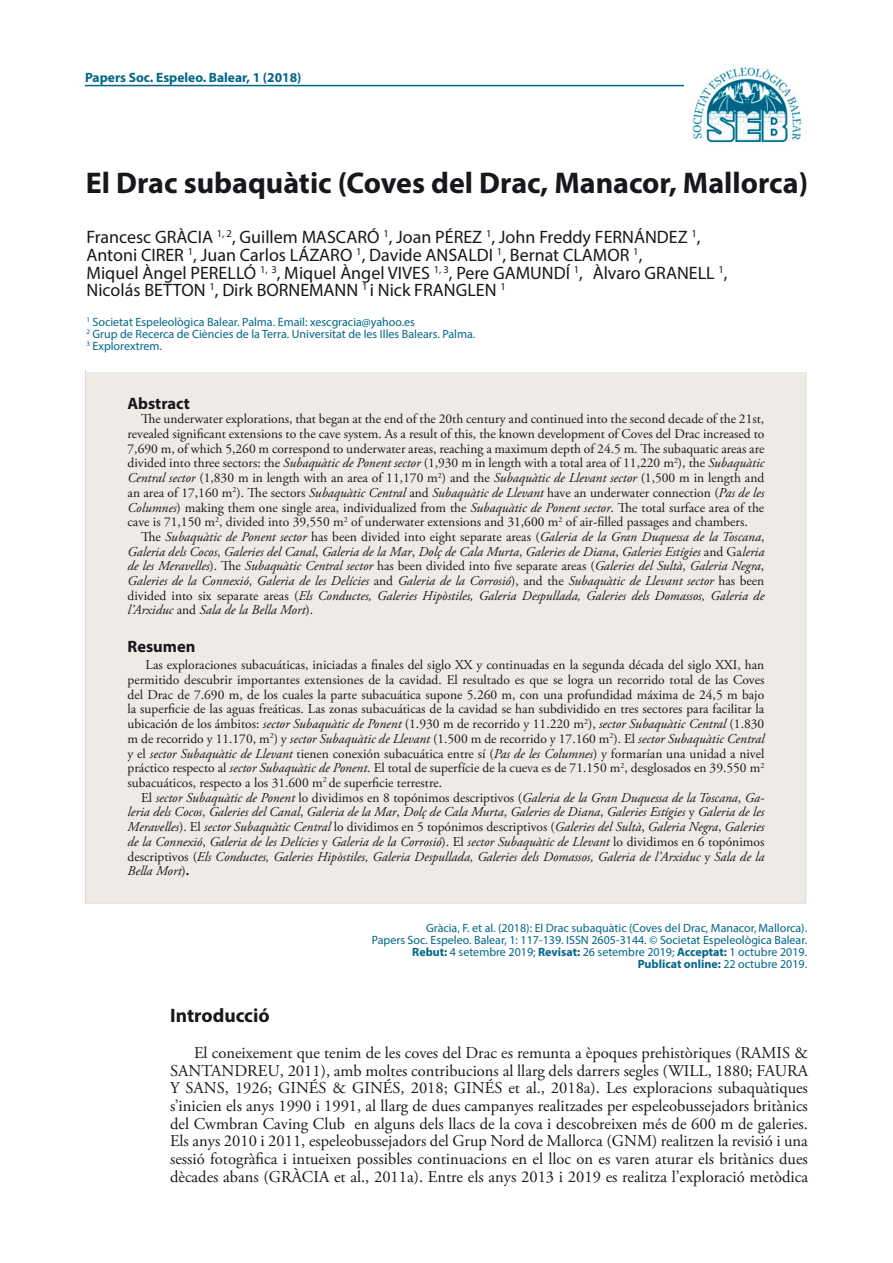
<style>
.page{position:relative;width:893px;height:1263px;background:#fff}
.page>*{position:absolute;margin:0;border:0;box-sizing:border-box;transform-origin:0 0}
.t1{font:700 30px "Myriad Pro";color:#1a171c}
.t2{font:700 19.5px "Myriad Pro";color:#1a171c}
.t3{font:18px/17.7px "Myriad Pro";color:#1a171c}
.t4{font:16.5px/17.7px "Adobe Garamond Pro";color:#1a171c;text-align:justify}
.t5{font:700 16.5px "Myriad Pro";color:#1a171c}
.t6{font:13.5px/14.7px "Adobe Garamond Pro";color:#1a171c;text-align:justify}
.t7{font:italic 13.5px/14.7px "Adobe Garamond Pro";color:#1a171c;text-align:justify}
.t8{font:700 13.5px "Myriad Pro";color:#068}
.t9{font:12px/12px "Myriad Pro";color:#068;text-align:right}
.s1{font-style:italic}
.s2{font-style:normal}
.s3{font-weight:700;font-style:normal}
.s4{font-weight:700}
</style>
<div class="page">
<hr style="left:85px;top:85px;width:723px;height:1px;background:#068">
<div style="left:85px;top:370px;width:721px;height:533px;background:#eeeae5"></div>
<img style="left:685px;top:67px;width:123px;height:76px">
<div style="left:86px;top:230px;width:720px;height:142px;background:#fff"></div>
<p class="t8" style="left:85px;top:68px;width:218px">Papers Soc. Espeleo. Balear, 1 (2018)</p>
<h1 class="t1" style="left:86px;top:163px;width:724px">El Drac subaquàtic (Coves del Drac, Manacor, Mallorca)</h1>
<p class="t3" style="left:86px;top:228px;width:643px">Francesc GRÀCIA <sup>1,</sup> <sup>2</sup>, Guillem MASCARÓ <sup>1</sup>, Joan PÉREZ <sup>1</sup>, John Freddy FERNÁNDEZ <sup>1</sup>, Antoni CIRER <sup>1</sup>, Juan Carlos LÁZARO <sup>1</sup>, Davide ANSALDI <sup>1</sup>, Bernat CLAMOR <sup>1</sup>,<br>Miquel Àngel PERELLÓ <sup>1,</sup> <sup>3</sup>, Miquel Àngel VIVES <sup>1,</sup> <sup>3</sup>, Pere GAMUNDÍ <sup>1</sup>, Àlvaro GRANELL <sup>1</sup>, Nicolás BETTON <sup>1</sup>, Dirk BORNEMANN <sup>1</sup> i Nick FRANGLEN <sup>1</sup></p>
<p class="t9" style="left:86px;top:316px;width:390px;text-align:left"><sup>1</sup> Societat Espeleològica Balear. Palma. Email: xescgracia@yahoo.es<br><sup>2</sup> Grup de Recerca de Ciències de la Terra. Universitat de les Illes Balears. Palma.<br><sup>3</sup> Explorextrem.</p>
<p class="t5" style="left:128px;top:392px;width:64px">Abstract</p>
<p class="t6" style="left:128px;top:412px;width:638px;text-indent:14px">The underwater explorations, that began at the end of the 20th century and continued into the second decade of the 21st, revealed significant extensions to the cave system. As a result of this, the known development of Coves del Drac increased to 7,690 m, of which 5,260 m correspond to underwater areas, reaching a maximum depth of 24.5 m. The subaquatic areas are divided into three sectors: the <span class="s1">Subaquàtic de Ponent sector</span> (1,930 m in length with a total area of 11,220 m<sup>2</sup>), the <span class="s1">Subaquàtic Central sector</span> (1,830 m in length with an area of 11,170 m<sup>2</sup>) and the <span class="s1">Subaquàtic de Llevant sector</span> (1,500 m in length and an area of 17,160 m<sup>2</sup>). The sectors <span class="s1">Subaquàtic Central</span> and <span class="s1">Subaquàtic de Llevant</span> have an underwater connection (<span class="s1">Pas de les Columnes</span>) making them one single area, individualized from the <span class="s1">Subaquàtic de Ponent sector</span>. The total surface area of the cave is 71,150 m<sup>2</sup>, divided into 39,550 m<sup>2</sup> of underwater extensions and 31,600 m<sup>2</sup> of air-filled passages and chambers.</p>
<p class="t7" style="left:128px;top:530px;width:638px;text-indent:14px"><span class="s2">The</span> Subaquàtic de Ponent sector <span class="s2">has been divided into eight separate areas (</span>Galeria de la Gran Duquessa de la Toscana<span class="s2">, </span>Galeria dels Cocos<span class="s2">,</span> Galeries del Canal<span class="s2">,</span> Galeria de la Mar<span class="s2">,</span> Dolç de Cala Murta<span class="s2">,</span> Galeries de Diana<span class="s2">,</span> Galeries Estígies <span class="s2">and Ga</span>leria de les Meravelles<span class="s2">). The</span> Subaquàtic Central sector <span class="s2">has been divided into five separate areas (</span>Galeries del Sultà<span class="s2">,</span> Galeria Negra<span class="s2">, </span>Galeries de la Connexió<span class="s2">,</span> Galeria de les Delícies <span class="s2">and</span> Galeria de la Corrosió<span class="s2">), and the</span> Subaquàtic de Llevant sector <span class="s2">has been divided into six separate areas (</span>Els Conductes, Galeries Hipòstiles, Galeria Despullada, Galeries dels Domassos, Galeria de l’Arxiduc <span class="s2">and</span> Sala de la Bella Mort<span class="s2">).</span></p>
<p class="t5" style="left:128px;top:635px;width:69px">Resumen</p>
<p class="t6" style="left:128px;top:658px;width:638px;text-indent:18px">Las exploraciones subacuáticas, iniciadas a finales del siglo XX y continuadas en la segunda década del siglo XXI, han permitido descubrir importantes extensiones de la cavidad. El resultado es que se logra un recorrido total de las Coves del Drac de 7.690 m, de los cuales la parte subacuática supone 5.260 m, con una profundidad máxima de 24,5 m bajo la superficie de las aguas freáticas. Las zonas subacuáticas de la cavidad se han subdividido en tres sectores para facilitar la ubicación de los ámbitos: <span class="s1">sector Subaquàtic de Ponent</span> (1.930 m de recorrido y 11.220 m<sup>2</sup>), <span class="s1">sector Subaquàtic Central</span> (1.830 m de recorrido y 11.170, m<sup>2</sup>) y <span class="s1">sector Subaquàtic de Llevant</span> (1.500 m de recorrido y 17.160 m<sup>2</sup>). El <span class="s1">sector Subaquàtic Central </span>y el <span class="s1">sector Subaquàtic de Llevant</span> tienen conexión subacuática entre sí (<span class="s1">Pas de les Columnes</span>) y formarían una unidad a nivel práctico respecto al <span class="s1">sector Subaquàtic de Ponent</span>. El total de superfície de la cueva es de 71.150 m<sup>2</sup>, desglosados en 39.550 m<sup>2 </sup>subacuáticos, respecto a los 31.600 m<sup>2</sup> de superficie terrestre.</p>
<p class="t7" style="left:128px;top:790px;width:638px;text-indent:14px"><span class="s2">El</span> sector Subaquàtic de Ponent <span class="s2">lo dividimos en 8 topónimos descriptivos (</span>Galeria de la Gran Duquessa de la Toscana<span class="s2">,</span> Ga&shy;leria dels Cocos<span class="s2">,</span> Galeries del Canal<span class="s2">,</span> Galeria de la Mar<span class="s2">,</span> Dolç de Cala Murta<span class="s2">,</span> Galeries de Diana<span class="s2">,</span> Galeries Estígies <span class="s2">y</span> Galeria de les Meravelles<span class="s2">). El</span> sector Subaquàtic Central <span class="s2">lo dividimos en 5 topónimos descriptivos (</span>Galeries del Sultà<span class="s2">,</span> Galeria Negra<span class="s2">,</span> Galeries de la Connexió<span class="s2">,</span> Galeria de les Delícies <span class="s2">y</span> Galeria de la Corrosió<span class="s2">). El</span> sector Subaquàtic de Llevant <span class="s2">lo dividimos en 6 topónimos descriptivos (</span>Els Conductes, Galeries Hipòstiles, Galeria Despullada, Galeries dels Domassos, Galeria de l’Arxiduc <span class="s2">y</span> Sala de la Bella Mort<span class="s2">)</span><span class="s3">.</span></p>
<p class="t9" style="left:372px;top:921px;width:437px">Gràcia, F. et al. (2018): El Drac subaquàtic (Coves del Drac, Manacor, Mallorca).<br>Papers Soc. Espeleo. Balear, 1: 117-139. ISSN 2605-3144. © Societat Espeleològica Balear.<br><span class="s4">Rebut:</span> 4 setembre 2019; <span class="s4">Revisat:</span> 26 setembre 2019; <span class="s4">Acceptat:</span> 1 octubre 2019.<br><span class="s4">Publicat online:</span> 22 octubre 2019.</p>
<h2 class="t2" style="left:170px;top:1003px;width:101px">Introducció</h2>
<p class="t4" style="left:170px;top:1044px;width:639px;text-indent:24px">El coneixement que tenim de les coves del Drac es remunta a èpoques prehistòriques (RAMIS &amp; SANTANDREU, 2011), amb moltes contribucions al llarg dels darrers segles (WILL, 1880; FAURA Y SANS, 1926; GINÉS &amp; GINÉS, 2018; GINÉS et al., 2018a). Les exploracions subaquàtiques s’inicien els anys 1990 i 1991, al llarg de dues campanyes realitzades per espeleobussejadors britànics del Cwmbran Caving Club en alguns dels llacs de la cova i descobreixen més de 600 m de galeries.<br>Els anys 2010 i 2011, espeleobussejadors del Grup Nord de Mallorca (GNM) realitzen la revisió i una sessió fotogràfica i intueixen possibles continuacions en el lloc on es varen aturar els britànics dues dècades abans (GRÀCIA et al., 2011a). Entre els anys 2013 i 2019 es realitza l’exploració metòdica</p>
</div>
